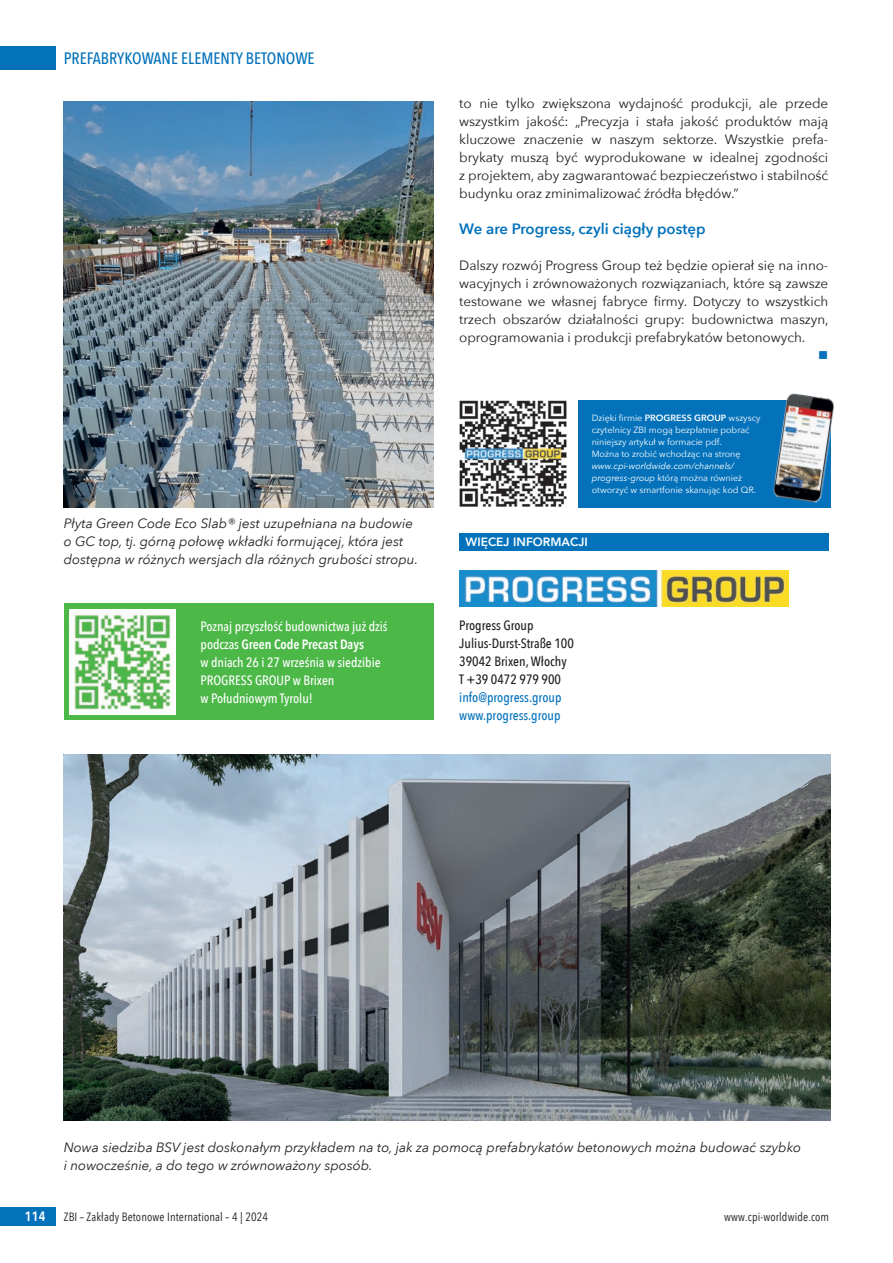
<style>
.page{position:relative;width:893px;height:1263px;background:#fff}
.page>*{position:absolute;margin:0;border:0;box-sizing:border-box;transform-origin:0 0}
.t1{font:16.5px "Avenir Next Cond Md";color:#0372bb}
.t2{font:15px "Avenir Next Dm Bd";color:#0372bb}
.t3{font:13.5px/18px "Avenir Next";letter-spacing:-.005em;color:#231f20;text-align:justify}
.t4{font:italic 13.5px/18px "Avenir Next";color:#231f20}
.t5{font:13.5px/18px "Avenir Next Cond Md";letter-spacing:-.005em;color:#fff}
.t6{font:13.5px/18px "Avenir Next Cond Md";color:#231f20}
.t7{font:13.5px/18px "Avenir Next Cond Md";color:#0372bb}
.t8{font:13.5px "Avenir Next Cond Dm Bd";letter-spacing:-.005em;color:#fff}
.t9{font:13.5px "Wingdings";color:#0372bb}
.t10{font:12px "Avenir Next Cond";letter-spacing:.01em;color:#231f20}
.t11{font:800 12px "Avenir";color:#fff}
.t12{font:9px/12px "Avenir Next";color:#fff}
.s1{font-family:"Avenir Next Cond Md"}
.s2{font-family:"Avenir Next Dm Bd"}
.s3{font-style:italic}
</style>
<div class="page">
<div style="left:0;top:47px;width:55px;height:23px;background:#0372bb"></div>
<div style="left:0;top:1208px;width:55px;height:18px;background:#0372bb"></div>
<div style="left:459px;top:533px;width:370px;height:17px;background:#0372bb"></div>
<img style="left:459px;top:571px;width:330px;height:35px">
<div style="left:578px;top:400px;width:252px;height:107px;background:#0372bb"></div>
<img style="left:459px;top:400px;width:107px;height:107px">
<img style="left:773px;top:393px;width:62px;height:111px">
<div style="left:64px;top:604px;width:370px;height:116px;background:#4cb848"></div>
<img style="left:69px;top:609px;width:106px;height:106px">
<img style="left:64px;top:102px;width:370px;height:405px">
<img style="left:64px;top:754px;width:766px;height:366px">
<p class="t1" style="left:64px;top:49px;width:252px">PREFABRYKOWANE ELEMENTY BETONOWE</p>
<p class="t4" style="left:64px;top:514px;width:356px">Płyta Green Code Eco Slab® jest uzupełniana na budowie o GC top, tj. górną połowę wkładki formującej, która jest dostępna w różnych wersjach dla różnych grubości stropu.</p>
<p class="t5" style="left:201px;top:617px;width:189px">Poznaj przyszłość budownictwa już dziś</p>
<p class="t8" style="left:201px;top:632px;width:165px"><span class="s1">podczas</span> Green Code Precast Days</p>
<p class="t5" style="left:201px;top:653px;width:182px">w dniach 26 i 27 września w siedzibie<br>PROGRESS GROUP w Brixen<br>w Południowym Tyrolu!</p>
<p class="t3" style="left:459px;top:94px;width:371px">to nie tylko zwiększona wydajność produkcji, ale przede wszystkim jakość: „Precyzja i stała jakość produktów mają kluczowe znaczenie w naszym sektorze. Wszystkie prefa&shy;brykaty muszą być wyprodukowane w idealnej zgodności z projektem, aby zagwarantować bezpieczeństwo i stabilność budynku oraz zminimalizować źródła błędów.”</p>
<p class="t2" style="left:459px;top:216px;width:248px">We are Progress, czyli ciągły postęp</p>
<p class="t3" style="left:459px;top:256px;width:371px">Dalszy rozwój Progress Group też będzie opierał się na inno&shy;wacyjnych i zrównoważonych rozwiązaniach, które są zawsze testowane we własnej fabryce firmy. Dotyczy to wszystkich trzech obszarów działalności grupy: budownictwa maszyn, oprogramowania i produkcji prefabrykatów betonowych.</p>
<p class="t9" style="left:818px;top:348px;width:12px">■</p>
<p class="t12" style="left:592px;top:411px;width:170px">Dzięki firmie <span class="s2">PROGRESS GROUP</span> wszyscy czytelnicy ZBI mogą bezpłatnie pobrać niniejszy artykuł w formacie pdf.<br>Można to zrobić wchodząc na stronę</p>
<p class="t12" style="left:592px;top:459px;width:166px"><span class="s3">www.cpi-worldwide.com/channels/ progress-group</span> którą można również otworzyć w smartfonie skanując kod QR.</p>
<p class="t11" style="left:466px;top:533px;width:124px">WIĘCEJ INFORMACJI</p>
<p class="t6" style="left:459px;top:616px;width:116px">Progress Group<br>Julius-Durst-Straße 100<br>39042 Brixen, Włochy<br>T +39 0472 979 900</p>
<p class="t7" style="left:459px;top:688px;width:104px">info@progress.group www.progress.group</p>
<p class="t4" style="left:64px;top:1138px;width:739px">Nowa siedziba BSV jest doskonałym przykładem na to, jak za pomocą prefabrykatów betonowych można budować szybko i nowocześnie, a do tego w zrównoważony sposób.</p>
<p class="t8" style="left:25px;top:1205px;width:22px">114</p>
<p class="t10" style="left:64px;top:1207px;width:206px">ZBI – Zakłady Betonowe International – 4 | 2024</p>
<p class="t10" style="left:724px;top:1207px;width:107px">www.cpi-worldwide.com</p>
</div>
